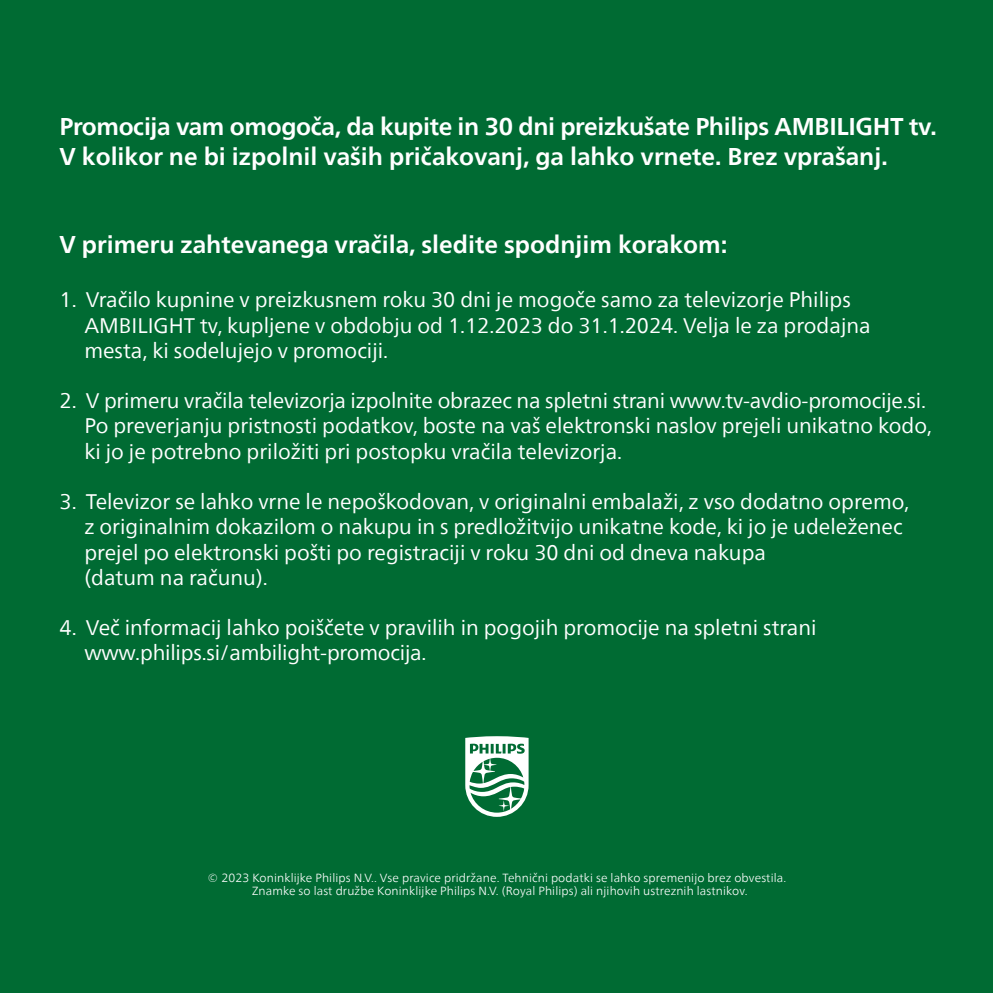
<style>
.page{position:relative;width:993px;height:993px;background:#fff}
.page>*{position:absolute;margin:0;border:0;box-sizing:border-box;transform-origin:0 0}
.t1{font:700 24.15px/29.4px "Neue Frutiger World";color:#fff}
.t2{font:21px/25.2px "Neue Frutiger World";color:#fff}
.t3{font:300 11.72px/13px "Neue Frutiger World";letter-spacing:.01em;color:#fff;text-align:center}
</style>
<div class="page">
<div style="left:0;top:0;width:992px;height:992px;background:#006b33"></div>
<svg style="left:465px;top:736px;width:63px;height:80px"></svg>
<p class="t1" style="left:60px;top:112px;width:878px">Promocija vam omogoča, da kupite in 30 dni preizkušate Philips AMBILIGHT tv.<br>V kolikor ne bi izpolnil vaših pričakovanj, ga lahko vrnete. Brez vprašanj.</p>
<p class="t1" style="left:60px;top:229px;width:669px">V primeru zahtevanega vračila, sledite spodnjim korakom:</p>
<p class="t2" style="left:84px;top:287px;width:787px;text-indent:-25px">1. Vračilo kupnine v preizkusnem roku 30 dni je mogoče samo za televizorje Philips<br>AMBILIGHT tv, kupljene v obdobju od 1.12.2023 do 31.1.2024. Velja le za prodajna mesta, ki sodelujejo v promociji.</p>
<p class="t2" style="left:84px;top:388px;width:848px;text-indent:-25px">2. V primeru vračila televizorja izpolnite obrazec na spletni strani www.tv-avdio-promocije.si.<br>Po preverjanju pristnosti podatkov, boste na vaš elektronski naslov prejeli unikatno kodo, ki jo je potrebno priložiti pri postopku vračila televizorja.</p>
<p class="t2" style="left:84px;top:489px;width:826px;text-indent:-25px">3. Televizor se lahko vrne le nepoškodovan, v originalni embalaži, z vso dodatno opremo, z originalnim dokazilom o nakupu in s predložitvijo unikatne kode, ki jo je udeleženec prejel po elektronski pošti po registraciji v roku 30 dni od dneva nakupa<br>(datum na računu).</p>
<p class="t2" style="left:84px;top:615px;width:733px;text-indent:-25px">4. Več informacij lahko poiščete v pravilih in pogojih promocije na spletni strani www.philips.si/ambilight-promocija.</p>
<p class="t3" style="left:207px;top:871px;width:580px">© 2023 Koninklijke Philips N.V.. Vse pravice pridržane. Tehnični podatki se lahko spremenijo brez obvestila.<br>Znamke so last družbe Koninklijke Philips N.V. (Royal Philips) ali njihovih ustreznih lastnikov.</p>
</div>
